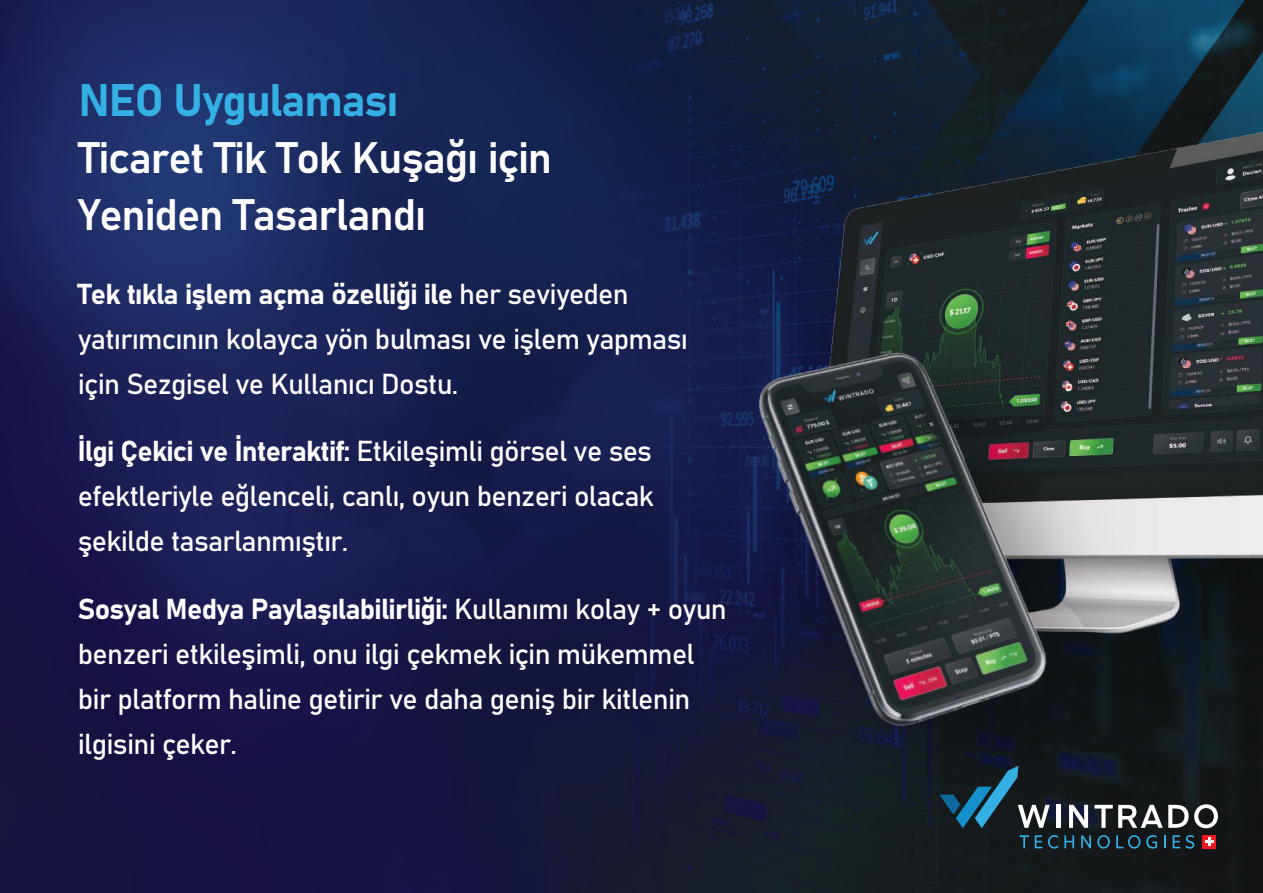
<style>
.page{position:relative;width:1263px;height:893px;background:#fff}
.page>*{position:absolute;margin:0;border:0;box-sizing:border-box;transform-origin:0 0}
.t1{font:45px "Bahnschrift";letter-spacing:-.025em;color:#35b0e5}
.t2{font:43.5px/57px "Bahnschrift";letter-spacing:-.025em;color:#fff}
.t3{font:28.5px/45px "Bahnschrift";letter-spacing:-.025em;color:#fff}
</style>
<div class="page">
<img style="left:0;top:1px;width:1263px;height:892px">
<img style="left:726px;top:36px;width:537px;height:767px">
<img style="left:766px;top:94px;width:497px;height:564px">
<img style="left:674px;top:853px;width:542px;height:40px">
<img style="left:573px;top:208px;width:645px;height:645px">
<hr style="left:1056px;top:805px;width:4px;height:23px;background:#fff">
<svg style="left:1069px;top:805px;width:19px;height:23px"></svg>
<svg style="left:1194px;top:804px;width:24px;height:24px"></svg>
<svg style="left:1094px;top:805px;width:94px;height:23px"></svg>
<svg style="left:1019px;top:835px;width:10px;height:13px"></svg>
<svg style="left:1035px;top:835px;width:7px;height:13px"></svg>
<svg style="left:1048px;top:835px;width:10px;height:14px"></svg>
<svg style="left:1064px;top:835px;width:10px;height:13px"></svg>
<svg style="left:1081px;top:835px;width:10px;height:13px"></svg>
<svg style="left:1097px;top:835px;width:13px;height:14px"></svg>
<svg style="left:1116px;top:835px;width:24px;height:14px"></svg>
<svg style="left:1146px;top:835px;width:11px;height:14px"></svg>
<svg style="left:1164px;top:835px;width:1px;height:13px"></svg>
<svg style="left:1172px;top:835px;width:8px;height:13px"></svg>
<svg style="left:1186px;top:835px;width:8px;height:14px"></svg>
<div style="left:1203px;top:835px;width:13px;height:13px;background:#ef1923"></div>
<svg style="left:1205px;top:838px;width:8px;height:8px"></svg>
<svg style="left:939px;top:766px;width:111px;height:62px;background:#223f4d"></svg>
<h1 class="t1" style="left:79px;top:66px;width:321px">NEO Uygulaması</h1>
<h2 class="t2" style="left:79px;top:126px;width:475px">Ticaret Tik Tok Kuşağı için<br>Yeniden Tasarlandı</h2>
<p class="t3" style="left:78px;top:269px;width:612px">Tek tıkla işlem açma özelliği ile her seviyeden yatırımcının kolayca yön bulması ve işlem yapması için Sezgisel ve Kullanıcı Dostu.</p>
<p class="t3" style="left:78px;top:427px;width:577px;text-align:justify">İlgi Çekici ve İnteraktif: Etkileşimli görsel ve ses efektleriyle eğlenceli, canlı, oyun benzeri olacak şekilde tasarlanmıştır.</p>
<p class="t3" style="left:78px;top:584px;width:650px">Sosyal Medya Paylaşılabilirliği: Kullanımı kolay + oyun benzeri etkileşimli, onu ilgi çekmek için mükemmel bir platform haline getirir ve daha geniş bir kitlenin ilgisini çeker.</p>
</div>
